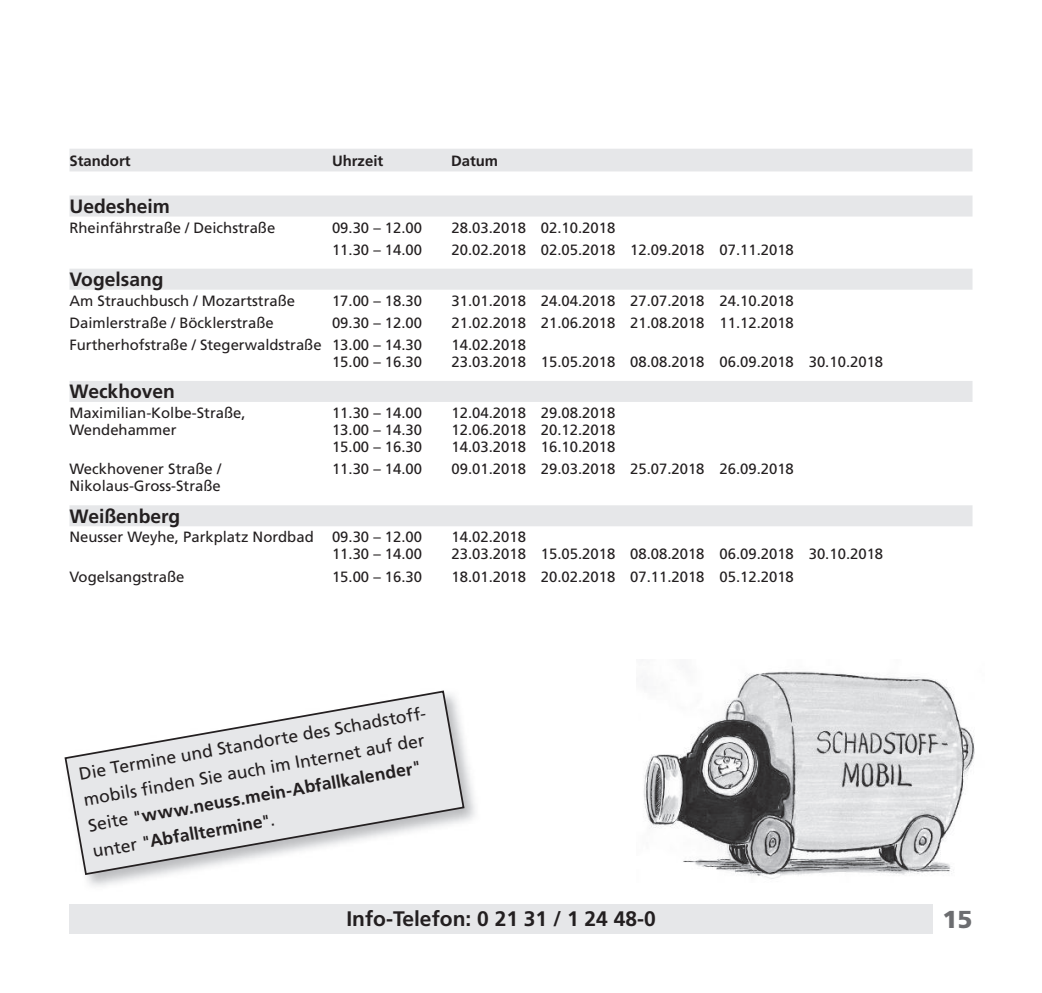
<style>
.page{position:relative;width:1042px;height:993px;background:#fff}
.page>*{position:absolute;margin:0;border:0;box-sizing:border-box;transform-origin:0 0}
.t1{font:900 24.5px "Frutiger";color:#6c6d70}
.t2{font:700 21px "Frutiger";color:#231f20}
.t3{font:700 19.25px "Frutiger";color:#231f20}
.t4{font:17.5px/26.2px "Frutiger";color:#231f20}
.t5{font:14.88px "Frutiger";color:#231f20}
.t6{font:700 14.88px "Frutiger";color:#231f20}
.s1{font-weight:700}
</style>
<div class="page">
<div style="left:69px;top:903px;width:864px;height:30px;background:#e6e7e9"></div>
<div style="left:69px;top:149px;width:903px;height:22px;background:#e6e7e9"></div>
<img style="left:643px;top:671px;width:332px;height:208px">
<div style="left:69px;top:195px;width:903px;height:21px;background:#e6e7e9"></div>
<div style="left:69px;top:268px;width:903px;height:21px;background:#e6e7e9"></div>
<div style="left:69px;top:381px;width:903px;height:21px;background:#e6e7e9"></div>
<div style="left:69px;top:505px;width:903px;height:21px;background:#e6e7e9"></div>
<svg style="left:64px;top:690px;width:401px;height:185px"></svg>
<p class="t6" style="left:69px;top:152px;width:63px">Standort</p>
<p class="t6" style="left:332px;top:152px;width:53px">Uhrzeit</p>
<p class="t6" style="left:451px;top:152px;width:49px">Datum</p>
<p class="t3" style="left:69px;top:195px;width:102px">Uedesheim</p>
<p class="t5" style="left:69px;top:218px;width:207px">Rheinfährstraße / Deichstraße</p>
<p class="t5" style="left:332px;top:218px;width:92px">09.30 – 12.00</p>
<p class="t5" style="left:451px;top:218px;width:165px">28.03.2018 02.10.2018</p>
<p class="t5" style="left:332px;top:241px;width:92px">11.30 – 14.00</p>
<p class="t5" style="left:451px;top:241px;width:344px">20.02.2018 02.05.2018 12.09.2018 07.11.2018</p>
<p class="t3" style="left:69px;top:268px;width:96px">Vogelsang</p>
<p class="t5" style="left:69px;top:292px;width:227px">Am Strauchbusch / Mozartstraße</p>
<p class="t5" style="left:332px;top:292px;width:92px">17.00 – 18.30</p>
<p class="t5" style="left:451px;top:292px;width:344px">31.01.2018 24.04.2018 27.07.2018 24.10.2018</p>
<p class="t5" style="left:69px;top:314px;width:206px">Daimlerstraße / Böcklerstraße</p>
<p class="t5" style="left:332px;top:314px;width:92px">09.30 – 12.00</p>
<p class="t5" style="left:451px;top:314px;width:344px">21.02.2018 21.06.2018 21.08.2018 11.12.2018</p>
<p class="t5" style="left:69px;top:336px;width:354px">Furtherhofstraße / Stegerwaldstraße 13.00 – 14.30</p>
<p class="t5" style="left:451px;top:336px;width:76px">14.02.2018</p>
<p class="t5" style="left:332px;top:353px;width:92px">15.00 – 16.30</p>
<p class="t5" style="left:451px;top:353px;width:433px">23.03.2018 15.05.2018 08.08.2018 06.09.2018 30.10.2018</p>
<p class="t3" style="left:69px;top:380px;width:107px">Weckhoven</p>
<p class="t5" style="left:69px;top:404px;width:178px">Maximilian-Kolbe-Straße,</p>
<p class="t5" style="left:332px;top:404px;width:92px">11.30 – 14.00</p>
<p class="t5" style="left:451px;top:404px;width:165px">12.04.2018 29.08.2018</p>
<p class="t5" style="left:69px;top:421px;width:109px">Wendehammer</p>
<p class="t5" style="left:332px;top:421px;width:92px">13.00 – 14.30</p>
<p class="t5" style="left:451px;top:421px;width:165px">12.06.2018 20.12.2018</p>
<p class="t5" style="left:332px;top:438px;width:92px">15.00 – 16.30</p>
<p class="t5" style="left:451px;top:438px;width:165px">14.03.2018 16.10.2018</p>
<p class="t5" style="left:69px;top:460px;width:153px">Weckhovener Straße /</p>
<p class="t5" style="left:332px;top:460px;width:92px">11.30 – 14.00</p>
<p class="t5" style="left:451px;top:460px;width:344px">09.01.2018 29.03.2018 25.07.2018 26.09.2018</p>
<p class="t5" style="left:69px;top:477px;width:153px">Nikolaus-Gross-Straße</p>
<p class="t3" style="left:69px;top:504px;width:112px">Weißenberg</p>
<p class="t5" style="left:69px;top:528px;width:354px">Neusser Weyhe, Parkplatz Nordbad 09.30 – 12.00</p>
<p class="t5" style="left:451px;top:528px;width:76px">14.02.2018</p>
<p class="t5" style="left:332px;top:545px;width:92px">11.30 – 14.00</p>
<p class="t5" style="left:451px;top:545px;width:433px">23.03.2018 15.05.2018 08.08.2018 06.09.2018 30.10.2018</p>
<p class="t5" style="left:69px;top:567px;width:116px">Vogelsangstraße</p>
<p class="t5" style="left:332px;top:567px;width:92px">15.00 – 16.30</p>
<p class="t5" style="left:451px;top:567px;width:344px">18.01.2018 20.02.2018 07.11.2018 05.12.2018</p>
<p class="t4" style="left:77px;top:760px;width:352px;rotate:-10deg">Die Termine und Standorte des Schadstoff&shy;mobils finden Sie auch im Internet auf der Seite "<span class="s1">www.neuss.mein-Abfallkalender</span>" unter "<span class="s1">Abfalltermine</span>".</p>
<h2 class="t2" style="left:346px;top:906px;width:311px">Info-Telefon: 0 21 31 / 1 24 48-0</h2>
<h1 class="t1" style="left:942px;top:904px;width:31px">15</h1>
</div>
